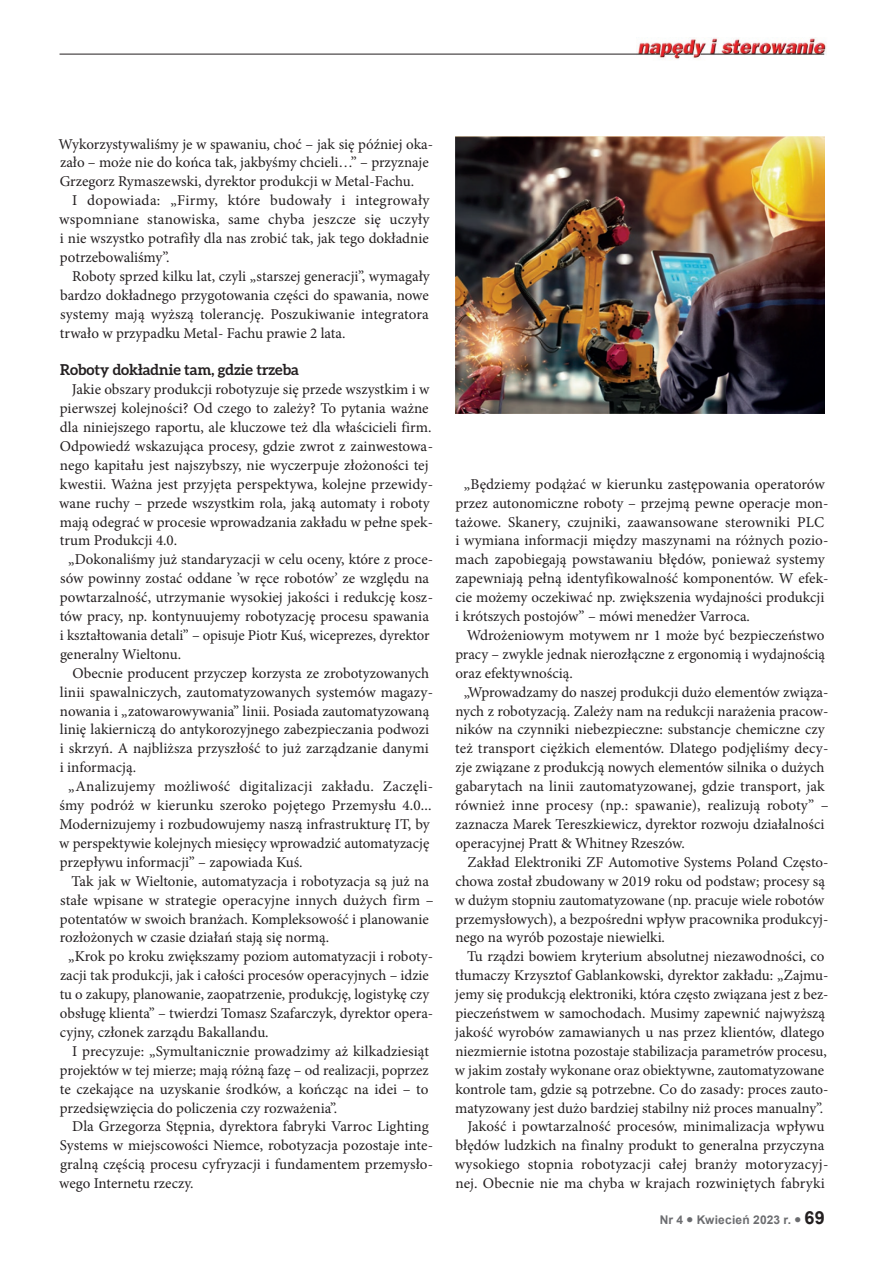
<style>
.page{position:relative;width:893px;height:1263px;background:#fff}
.page>*{position:absolute;margin:0;border:0;box-sizing:border-box;transform-origin:0 0}
.t1{font:15px/18.9px "Minion Pro";color:#231f20}
.t2{font:700 15px "Aleo";color:#231f20}
.t3{font:700 12px "Arial";letter-spacing:.015em;color:#6c6d70}
.s1{font-size:18px;color:#231f20}
</style>
<div class="page">
<img style="left:636px;top:38px;width:190px;height:21px">
<hr style="left:60px;top:54px;width:600px;height:1px;background:#231f20">
<svg style="left:665px;top:54px;width:28px;height:1px"></svg>
<hr style="left:700px;top:54px;width:124px;height:1px;background:#231f20">
<img style="left:455px;top:136px;width:369px;height:277px">
<p class="t1" style="left:59px;top:134px;width:376px">Wykorzystywaliśmy je w spawaniu, choć – jak się później oka&shy;zało – może nie do końca tak, jakbyśmy chcieli…” – przyznaje<br>Grzegorz Rymaszewski, dyrektor produkcji w Metal-Fachu.</p>
<p class="t1" style="left:59px;top:191px;width:372px;text-align:justify;text-indent:13px">I dopowiada: „Firmy, które budowały i integrowały wspomniane stanowiska, same chyba jeszcze się uczyły i nie wszystko potrafiły dla nas zrobić tak, jak tego dokładnie potrzebowaliśmy”.</p>
<p class="t1" style="left:60px;top:267px;width:371px;text-align:justify;text-indent:12px">Roboty sprzed kilku lat, czyli „starszej generacji”, wymagały bardzo dokładnego przygotowania części do spawania, nowe systemy mają wyższą tolerancję. Poszukiwanie integratora trwało w przypadku Metal- Fachu prawie 2 lata.</p>
<p class="t2" style="left:60px;top:361px;width:241px">Roboty dokładnie tam, gdzie trzeba</p>
<p class="t1" style="left:72px;top:380px;width:359px">Jakie obszary produkcji robotyzuje się przede wszystkim i w</p>
<p class="t1" style="left:60px;top:399px;width:370px">pierwszej kolejności? Od czego to zależy? To pytania ważne</p>
<p class="t1" style="left:60px;top:418px;width:373px">dla niniejszego raportu, ale kluczowe też dla właścicieli firm.</p>
<p class="t1" style="left:60px;top:437px;width:375px">Odpowiedź wskazująca procesy, gdzie zwrot z zainwestowa-</p>
<p class="t1" style="left:60px;top:456px;width:370px">nego kapitału jest najszybszy, nie wyczerpuje złożoności tej</p>
<p class="t1" style="left:60px;top:475px;width:375px">kwestii. Ważna jest przyjęta perspektywa, kolejne przewidy-</p>
<p class="t1" style="left:59px;top:493px;width:372px">wane ruchy – przede wszystkim rola, jaką automaty i roboty</p>
<p class="t1" style="left:60px;top:512px;width:375px">mają odegrać w procesie wprowadzania zakładu w pełne spek-</p>
<p class="t1" style="left:60px;top:531px;width:119px">trum Produkcji 4.0.</p>
<p class="t1" style="left:68px;top:550px;width:366px">„Dokonaliśmy już standaryzacji w celu oceny, które z proce-</p>
<p class="t1" style="left:60px;top:569px;width:370px">sów powinny zostać oddane ’w ręce robotów’ ze względu na</p>
<p class="t1" style="left:60px;top:588px;width:375px">powtarzalność, utrzymanie wysokiej jakości i redukcję kosz-</p>
<p class="t1" style="left:60px;top:607px;width:371px">tów pracy, np. kontynuujemy robotyzację procesu spawania</p>
<p class="t1" style="left:60px;top:626px;width:371px">i kształtowania detali” – opisuje Piotr Kuś, wiceprezes, dyrektor</p>
<p class="t1" style="left:60px;top:645px;width:123px">generalny Wieltonu.</p>
<p class="t1" style="left:72px;top:664px;width:358px">Obecnie producent przyczep korzysta ze zrobotyzowanych</p>
<p class="t1" style="left:60px;top:682px;width:375px">linii spawalniczych, zautomatyzowanych systemów magazy-</p>
<p class="t1" style="left:60px;top:701px;width:371px">nowania i „zatowarowywania” linii. Posiada zautomatyzowaną</p>
<p class="t1" style="left:60px;top:720px;width:371px">linię lakierniczą do antykorozyjnego zabezpieczania podwozi</p>
<p class="t1" style="left:60px;top:739px;width:370px">i skrzyń. A najbliższa przyszłość to już zarządzanie danymi</p>
<p class="t1" style="left:60px;top:758px;width:78px">i informacją.</p>
<p class="t1" style="left:68px;top:777px;width:366px">„Analizujemy możliwość digitalizacji zakładu. Zaczęli-</p>
<p class="t1" style="left:59px;top:796px;width:374px">śmy podróż w kierunku szeroko pojętego Przemysłu 4.0...</p>
<p class="t1" style="left:59px;top:815px;width:372px">Modernizujemy i rozbudowujemy naszą infrastrukturę IT, by</p>
<p class="t1" style="left:59px;top:834px;width:372px">w perspektywie kolejnych miesięcy wprowadzić automatyzację</p>
<p class="t1" style="left:60px;top:853px;width:244px">przepływu informacji” – zapowiada Kuś.</p>
<p class="t1" style="left:72px;top:871px;width:359px">Tak jak w Wieltonie, automatyzacja i robotyzacja są już na</p>
<p class="t1" style="left:60px;top:890px;width:375px">stałe wpisane w strategie operacyjne innych dużych firm –</p>
<p class="t1" style="left:60px;top:909px;width:370px">potentatów w swoich branżach. Kompleksowość i planowanie</p>
<p class="t1" style="left:60px;top:928px;width:271px">rozłożonych w czasie działań stają się normą.</p>
<p class="t1" style="left:68px;top:947px;width:366px">„Krok po kroku zwiększamy poziom automatyzacji i roboty-</p>
<p class="t1" style="left:60px;top:966px;width:370px">zacji tak produkcji, jak i całości procesów operacyjnych – idzie</p>
<p class="t1" style="left:60px;top:985px;width:371px">tu o zakupy, planowanie, zaopatrzenie, produkcję, logistykę czy</p>
<p class="t1" style="left:60px;top:1004px;width:375px">obsługę klienta” – twierdzi Tomasz Szafarczyk, dyrektor opera-</p>
<p class="t1" style="left:60px;top:1023px;width:210px">cyjny, członek zarządu Bakallandu.</p>
<p class="t1" style="left:72px;top:1042px;width:358px">I precyzuje: „Symultanicznie prowadzimy aż kilkadziesiąt</p>
<p class="t1" style="left:60px;top:1060px;width:370px">projektów w tej mierze; mają różną fazę – od realizacji, poprzez</p>
<p class="t1" style="left:60px;top:1079px;width:370px">te czekające na uzyskanie środków, a kończąc na idei – to</p>
<p class="t1" style="left:60px;top:1098px;width:279px">przedsięwzięcia do policzenia czy rozważenia”.</p>
<p class="t1" style="left:72px;top:1117px;width:358px">Dla Grzegorza Stępnia, dyrektora fabryki Varroc Lighting</p>
<p class="t1" style="left:60px;top:1136px;width:375px">Systems w miejscowości Niemce, robotyzacja pozostaje inte-</p>
<p class="t1" style="left:60px;top:1155px;width:374px">gralną częścią procesu cyfryzacji i fundamentem przemysło-</p>
<p class="t1" style="left:59px;top:1174px;width:136px">wego Internetu rzeczy.</p>
<p class="t1" style="left:455px;top:475px;width:375px;text-indent:9px">„Będziemy podążać w kierunku zastępowania operatorów przez autonomiczne roboty – przejmą pewne operacje mon&shy;tażowe. Skanery, czujniki, zaawansowane sterowniki PLC i wymiana informacji między maszynami na różnych pozio&shy;mach zapobiegają powstawaniu błędów, ponieważ systemy zapewniają pełną identyfikowalność komponentów. W efek&shy;cie możemy oczekiwać np. zwiększenia wydajności produkcji i krótszych postojów” – mówi menedżer Varroca.</p>
<p class="t1" style="left:467px;top:626px;width:359px">Wdrożeniowym motywem nr 1 może być bezpieczeństwo</p>
<p class="t1" style="left:455px;top:645px;width:371px">pracy – zwykle jednak nierozłączne z ergonomią i wydajnością</p>
<p class="t1" style="left:455px;top:664px;width:119px">oraz efektywnością.</p>
<p class="t1" style="left:464px;top:682px;width:366px">„Wprowadzamy do naszej produkcji dużo elementów związa-</p>
<p class="t1" style="left:455px;top:701px;width:375px">nych z robotyzacją. Zależy nam na redukcji narażenia pracow-</p>
<p class="t1" style="left:455px;top:720px;width:371px">ników na czynniki niebezpieczne: substancje chemiczne czy</p>
<p class="t1" style="left:455px;top:739px;width:375px">też transport ciężkich elementów. Dlatego podjęliśmy decy-</p>
<p class="t1" style="left:455px;top:758px;width:370px">zje związane z produkcją nowych elementów silnika o dużych</p>
<p class="t1" style="left:456px;top:777px;width:371px">gabarytach na linii zautomatyzowanej, gdzie transport, jak</p>
<p class="t1" style="left:455px;top:796px;width:375px">również inne procesy (np.: spawanie), realizują roboty” –</p>
<p class="t1" style="left:455px;top:815px;width:370px">zaznacza Marek Tereszkiewicz, dyrektor rozwoju działalności</p>
<p class="t1" style="left:455px;top:834px;width:231px">operacyjnej Pratt &amp; Whitney Rzeszów.</p>
<p class="t1" style="left:468px;top:853px;width:362px">Zakład Elektroniki ZF Automotive Systems Poland Często-</p>
<p class="t1" style="left:455px;top:871px;width:371px">chowa został zbudowany w 2019 roku od podstaw; procesy są</p>
<p class="t1" style="left:455px;top:890px;width:371px">w dużym stopniu zautomatyzowane (np. pracuje wiele robotów</p>
<p class="t1" style="left:455px;top:909px;width:375px">przemysłowych), a bezpośredni wpływ pracownika produkcyj-</p>
<p class="t1" style="left:455px;top:928px;width:211px">nego na wyrób pozostaje niewielki.</p>
<p class="t1" style="left:467px;top:947px;width:359px">Tu rządzi bowiem kryterium absolutnej niezawodności, co</p>
<p class="t1" style="left:455px;top:966px;width:375px">tłumaczy Krzysztof Gablankowski, dyrektor zakładu: „Zajmu-</p>
<p class="t1" style="left:455px;top:985px;width:375px">jemy się produkcją elektroniki, która często związana jest z bez-</p>
<p class="t1" style="left:455px;top:1004px;width:371px">pieczeństwem w samochodach. Musimy zapewnić najwyższą</p>
<p class="t1" style="left:455px;top:1023px;width:371px">jakość wyrobów zamawianych u nas przez klientów, dlatego</p>
<p class="t1" style="left:455px;top:1042px;width:373px">niezmiernie istotna pozostaje stabilizacja parametrów procesu,</p>
<p class="t1" style="left:455px;top:1060px;width:371px">w jakim zostały wykonane oraz obiektywne, zautomatyzowane</p>
<p class="t1" style="left:455px;top:1079px;width:375px">kontrole tam, gdzie są potrzebne. Co do zasady: proces zauto-</p>
<p class="t1" style="left:455px;top:1098px;width:370px">matyzowany jest dużo bardziej stabilny niż proces manualny”.</p>
<p class="t1" style="left:467px;top:1117px;width:359px">Jakość i powtarzalność procesów, minimalizacja wpływu</p>
<p class="t1" style="left:455px;top:1136px;width:370px">błędów ludzkich na finalny produkt to generalna przyczyna</p>
<p class="t1" style="left:455px;top:1155px;width:375px">wysokiego stopnia robotyzacji całej branży motoryzacyj-</p>
<p class="t1" style="left:455px;top:1174px;width:371px">nej. Obecnie nie ma chyba w krajach rozwiniętych fabryki</p>
<p class="t3" style="left:660px;top:1211px;width:166px">Nr 4 ● Kwiecień 2023 r. ● <span class="s1">69</span></p>
</div>
